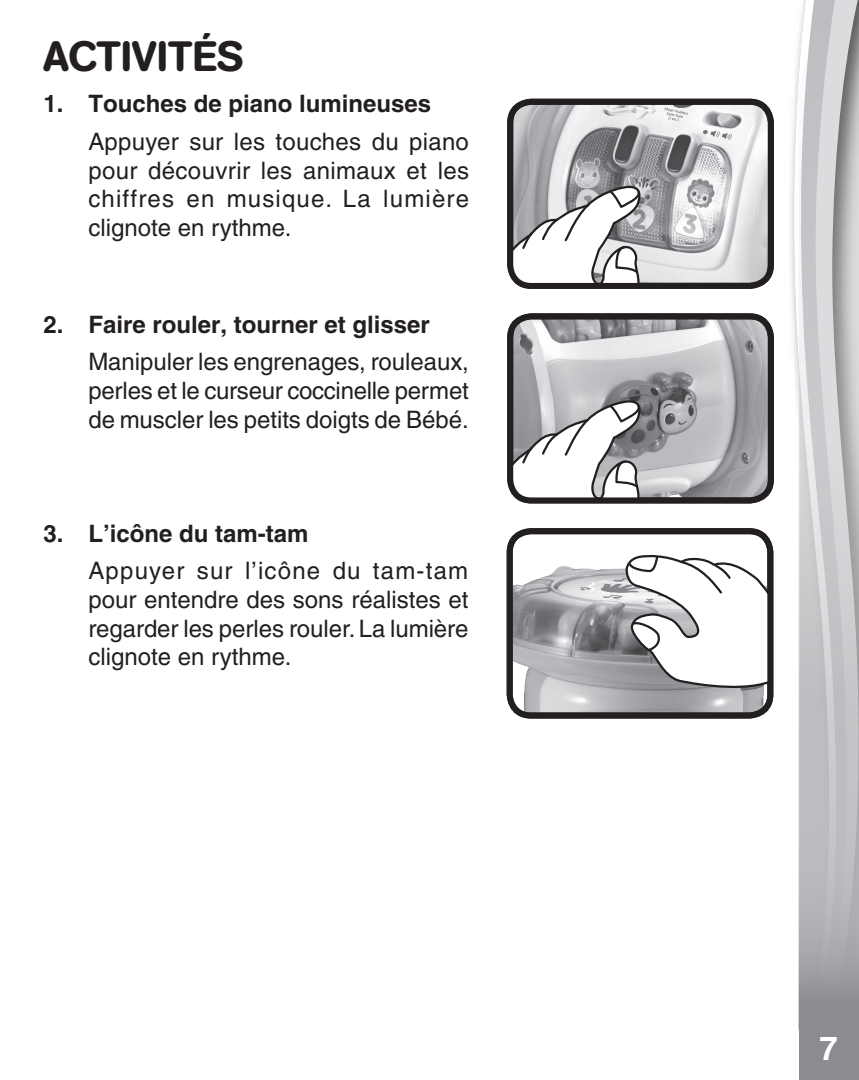
<style>
.page{position:relative;width:859px;height:1080px;background:#fff}
.page>*{position:absolute;margin:0;border:0;box-sizing:border-box;transform-origin:0 0}
.Headline{font:500 42px "AG Book Rounded";color:#231f20}
.t1{font:700 33px "Helvetica";color:#fff}
.body_text1{font:500 24px/28.8px "Helvetica";color:#231f20;text-align:justify}
.body_text1-2{font:700 24px "Helvetica";color:#231f20}
</style>
<div class="page">
<svg style="left:793px;top:45px;width:6px;height:984px"></svg>
<svg style="left:799px;top:0;width:60px;height:1080px;background:#bebfc1"></svg>
<img style="left:514px;top:320px;width:253px;height:176px">
<svg style="left:514px;top:395px;width:130px;height:101px"></svg>
<div style="left:507px;top:313px;width:267px;height:190px;border:6px solid #231f20;border-radius:21px"></div>
<img style="left:514px;top:106px;width:253px;height:176px">
<svg style="left:514px;top:181px;width:130px;height:101px"></svg>
<div style="left:507px;top:99px;width:267px;height:190px;border:6px solid #231f20;border-radius:21px"></div>
<img style="left:514px;top:535px;width:252px;height:176px">
<svg style="left:624px;top:554px;width:142px;height:140px"></svg>
<div style="left:507px;top:528px;width:266px;height:191px;border:6px solid #231f20;border-radius:21px"></div>
<p class="Headline" style="left:43px;top:32px;width:202px">ACTIVITÉS</p>
<p class="body_text1-2" style="left:43px;top:89px;width:389px">1. Touches de piano lumineuses</p>
<p class="body_text1" style="left:88px;top:127px;width:382px">Appuyer sur les touches du piano pour découvrir les animaux et les chiffres en musique. La lumière clignote en rythme.</p>
<p class="body_text1-2" style="left:43px;top:310px;width:388px">2. Faire rouler, tourner et glisser</p>
<p class="body_text1" style="left:88px;top:347px;width:382px">Manipuler les engrenages, rouleaux, perles et le curseur coccinelle permet de muscler les petits doigts de Bébé.</p>
<p class="body_text1-2" style="left:43px;top:519px;width:267px">3. L’icône du tam-tam</p>
<p class="body_text1" style="left:88px;top:556px;width:382px">Appuyer sur l’icône du tam-tam pour entendre des sons réalistes et regarder les perles rouler. La lumière clignote en rythme.</p>
<h2 class="t1" style="left:820px;top:1025px;width:25px">7 <sup>7</sup>7</h2>
</div>
